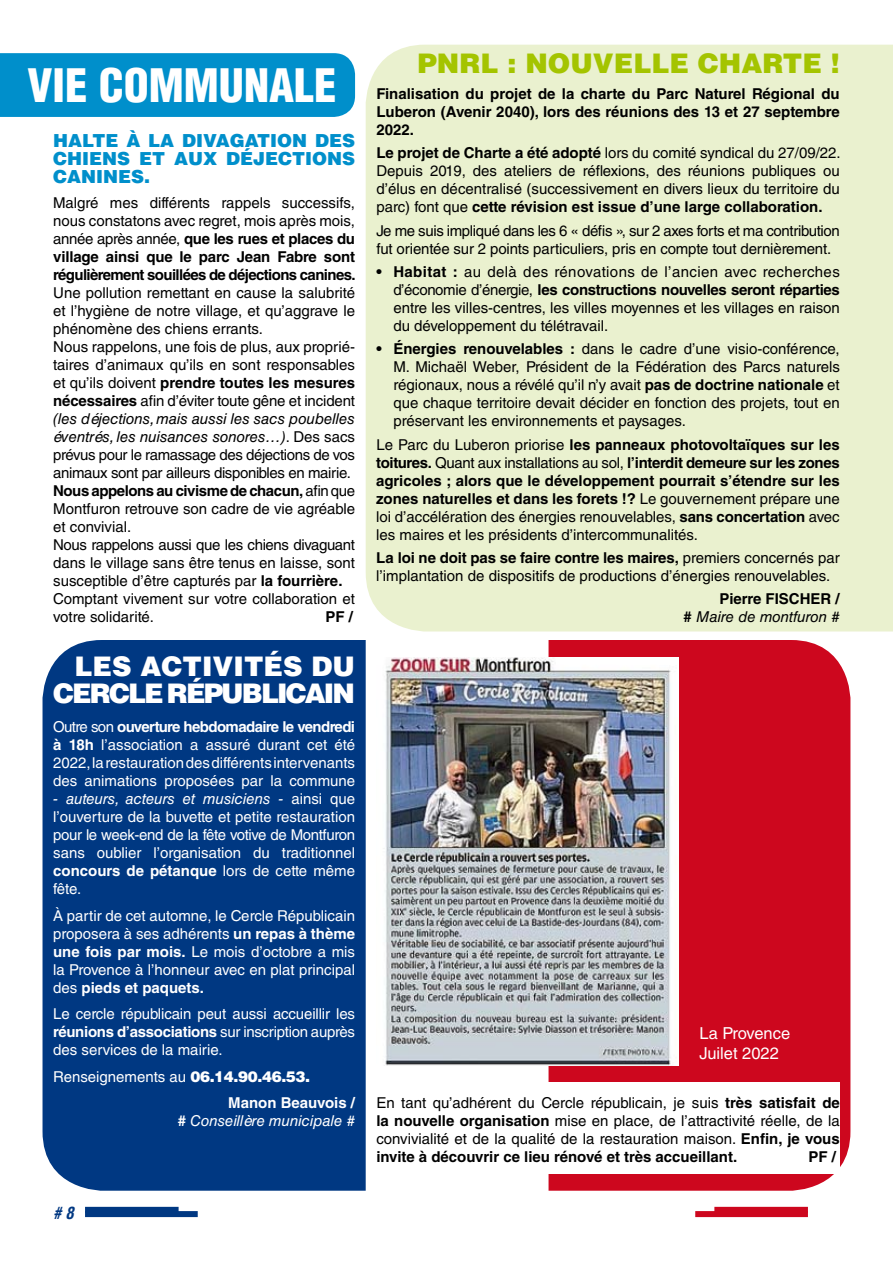
<style>
.page{position:relative;width:893px;height:1263px;background:#fff}
.page>*{position:absolute;margin:0;border:0;box-sizing:border-box;transform-origin:0 0}
.t1{font:900 condensed 45px "Helvetica LT Std";color:#fff}
.t2{font:900 27px/27px "Helvetica LT Std";letter-spacing:-.035em;color:#fff;text-align:right}
.t3{font:900 27px "Helvetica LT Std";color:#a4c400}
.t4{font:900 18px/18px "Helvetica LT Std";color:#008fcb;text-align:justify}
.t5{font:16.5px/19.8px "Helvetica LT Std";color:#fff}
.t6{font:italic 700 condensed 16.5px "Helvetica LT Std";color:#003882}
.t7{font:15px/18px "Helvetica LT Std";color:#000;text-align:justify}
.t8{font:15px/18px "Helvetica LT Std";color:#fff;text-align:justify}
.t9{font:700 15px/18px "Helvetica LT Std";color:#000;text-align:justify}
.t10{font:italic 15px/18px "Helvetica LT Std";color:#000;text-align:right}
.t11{font:italic 15px "Helvetica LT Std";color:#fff}
.s1{font-weight:400}
.s2{font-weight:700}
.s3{font-style:italic}
.s4{font-weight:900}
.s5{font-weight:700;font-style:normal}
</style>
<div class="page">
<div style="left:366px;top:45px;width:527px;height:586px;background:#eaf1cf"></div>
<div style="left:43px;top:640px;width:323px;height:551px;background:#003882"></div>
<div style="left:549px;top:640px;width:301px;height:551px;background:#cd071e"></div>
<img style="left:385px;top:657px;width:293px;height:408px">
<div style="left:376px;top:1082px;width:464px;height:92px;background:#fff"></div>
<div style="left:0;top:53px;width:355px;height:64px;background:#008fcb"></div>
<div style="left:695px;top:1211px;width:113px;height:6px;background:#cd071e"></div>
<div style="left:714px;top:1207px;width:94px;height:6px;background:#cd071e"></div>
<div style="left:85px;top:1211px;width:113px;height:6px;background:#003882"></div>
<div style="left:85px;top:1207px;width:94px;height:6px;background:#003882"></div>
<h1 class="t1" style="left:28px;top:57px;width:310px">VIE COMMUNALE</h1>
<p class="t4" style="left:53px;top:131px;width:301px">HALTE À LA DIVAGATION DES CHIENS ET AUX DÉJECTIONS CANINES.</p>
<p class="t9" style="left:53px;top:194px;width:304px"><span class="s1">Malgré mes différents rappels successifs, nous constatons avec regret, mois après mois, année après année,</span> que les rues et places du village ainsi que le parc Jean Fabre sont régulièrement souillées de déjections canines.</p>
<p class="t7" style="left:53px;top:284px;width:303px;text-align:left">Une pollution remettant en cause la salubrité et l’hygiène de notre village, et qu’aggrave le phénomène des chiens errants.<br>Nous rappelons, une fois de plus, aux proprié&shy;taires d’animaux qu’ils en sont responsables et qu’ils doivent <span class="s2">prendre toutes les mesures nécessaires</span> afin d’éviter toute gêne et incident <span class="s3">(les déjections, mais aussi les sacs poubelles éventrés, les nuisances sonores…)</span>. Des sacs prévus pour le ramassage des déjections de vos animaux sont par ailleurs disponibles en mairie.<br><span class="s2">Nous appelons au civisme de chacun,</span> afin que Montfuron retrouve son cadre de vie agréable et convivial.<br>Nous rappelons aussi que les chiens divaguant dans le village sans être tenus en laisse, sont susceptible d’être capturés par <span class="s2">la fourrière.<br></span>Comptant vivement sur votre collaboration et votre solidarité.</p>
<p class="t9" style="left:325px;top:608px;width:29px">PF /</p>
<h2 class="t2" style="left:53px;top:653px;width:303px">LES ACTIVITÉS DU<br>CERCLE RÉPUBLICAIN</h2>
<p class="t8" style="left:53px;top:718px;width:303px">Outre son <span class="s2">ouverture hebdomadaire le vendredi à 18h</span> l’association a assuré durant cet été 2022, la restauration des différents intervenants des animations proposées par la commune</p>
<p class="t8" style="left:53px;top:790px;width:303px"><span class="s3">- auteurs, acteurs et musiciens -</span> ainsi que l’ouverture de la buvette et petite restauration pour le week-end de la fête votive de Montfuron sans oublier l’organisation du traditionnel <span class="s2">concours de pétanque</span> lors de cette même fête.</p>
<p class="t8" style="left:53px;top:906px;width:303px">À partir de cet automne, le Cercle Républicain proposera à ses adhérents <span class="s2">un repas à thème une fois par mois.</span> Le mois d’octobre a mis la Provence à l’honneur avec en plat principal des <span class="s2">pieds et paquets.</span></p>
<p class="t8" style="left:53px;top:1005px;width:303px">Le cercle républicain peut aussi accueillir les <span class="s2">réunions d’associations</span> sur inscription auprès des services de la mairie.</p>
<p class="t8" style="left:228px;top:1063px;width:128px;line-height:26.5px;text-indent:-175px">Renseignements au <span class="s4">06.14.90.46.53.<br></span><span class="s2">Manon Beauvois /</span></p>
<p class="t11" style="left:178px;top:1112px;width:179px"><span class="s5">#</span> Conseillère municipale #</p>
<p class="t6" style="left:53px;top:1202px;width:22px"># 8</p>
<h2 class="t3" style="left:417px;top:45px;width:36px">PNRL</h2>
<h2 class="t3" style="left:507px;top:45px;width:334px">: NOUVELLE CHARTE !</h2>
<p class="t9" style="left:376px;top:85px;width:465px">Finalisation du projet de la charte du Parc Naturel Régional du Luberon (Avenir 2040), lors des réunions des 13 et 27 septembre 2022.</p>
<p class="t7" style="left:376px;top:144px;width:466px"><span class="s2">Le projet de Charte a été adopté</span> lors du comité syndical du 27/09/22.<br>Depuis 2019, des ateliers de réflexions, des réunions publiques ou d’élus en décentralisé (successivement en divers lieux du territoire du parc) font que <span class="s2">cette révision est issue d’une large collaboration.</span></p>
<p class="t7" style="left:376px;top:221px;width:465px">Je me suis impliqué dans les 6 « défis », sur 2 axes forts et ma contribution fut orientée sur 2 points particuliers, pris en compte tout dernièrement.</p>
<p class="t7" style="left:393px;top:263px;width:448px;text-indent:-17px"><span class="s2">• Habitat :</span> au delà des rénovations de l’ancien avec recherches d’économie d’énergie, <span class="s2">les constructions nouvelles seront réparties </span>entre les villes-centres, les villes moyennes et les villages en raison du développement du télétravail.</p>
<p class="t7" style="left:393px;top:340px;width:448px;text-indent:-17px"><span class="s2">• Énergies renouvelables :</span> dans le cadre d’une visio-conférence, M. Michaël Weber, Président de la Fédération des Parcs naturels régionaux, nous a révélé qu’il n’y avait <span class="s2">pas de doctrine nationale</span> et que chaque territoire devait décider en fonction des projets, tout en préservant les environnements et paysages.</p>
<p class="t9" style="left:376px;top:435px;width:465px"><span class="s1">Le Parc du Luberon priorise</span> les panneaux photovoltaïques sur les toitures. <span class="s1">Quant aux installations au sol,</span> l’interdit demeure sur les zones agricoles ; alors que le développement pourrait s’étendre sur les zones naturelles et dans les forets !? <span class="s1">Le gouvernement prépare une loi d’accélération des énergies renouvelables,</span> sans concertation <span class="s1">avec les maires et les présidents d’intercommunalités.</span></p>
<p class="t7" style="left:376px;top:549px;width:465px"><span class="s2">La loi ne doit pas se faire contre les maires,</span> premiers concernés par l’implantation de dispositifs de productions d’énergies renouvelables.</p>
<p class="t10" style="left:684px;top:590px;width:158px"><span class="s5">Pierre FISCHER /<br>#</span> Maire de montfuron #</p>
<p class="t5" style="left:699px;top:1023px;width:92px">La Provence<br>Juilet 2022</p>
<p class="t7" style="left:376px;top:1093px;width:465px">En tant qu’adhérent du Cercle républicain, je suis <span class="s2">très satisfait de la nouvelle organisation</span> mise en place, de l’attractivité réelle, de la convivialité et de la qualité de la restauration maison. <span class="s2">Enfin, je vous invite à découvrir ce lieu rénové et très accueillant.</span></p>
<p class="t9" style="left:808px;top:1147px;width:29px">PF /</p>
</div>
